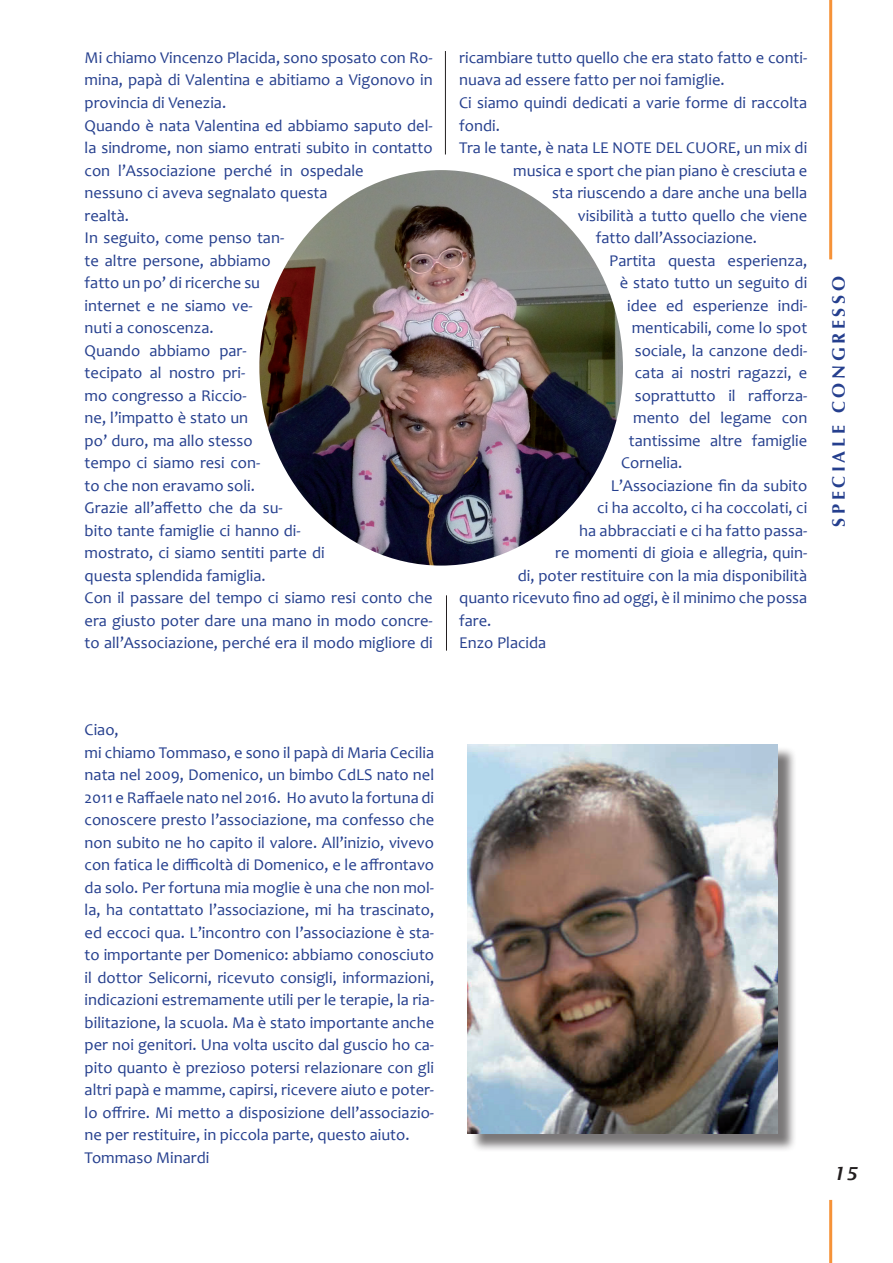
<style>
.page{position:relative;width:893px;height:1263px;background:#fff}
.page>*{position:absolute;margin:0;border:0;box-sizing:border-box;transform-origin:0 0}
.t1{font:700 18px "Optima";letter-spacing:.2em;color:#253f8e}
.t2{font:italic 600 18px "Lucida Sans";color:#231f20}
.t3{font:16.5px/22.5px "Candara";color:#253f8e}
</style>
<div class="page">
<div style="left:470px;top:746px;width:327px;height:406px;background:#231f20;opacity:.6"></div>
<img style="left:468px;top:744px;width:310px;height:390px">
<img style="left:259px;top:170px;width:364px;height:396px">
<hr style="left:829px;top:0;width:3px;height:259px;background:#f69238">
<hr style="left:829px;top:1200px;width:3px;height:63px;background:#f69238">
<hr style="left:445px;top:51px;width:1px;height:103px;background:#231f20">
<hr style="left:446px;top:595px;width:1px;height:56px;background:#231f20">
<p class="t3" style="left:85px;top:46px;width:350px">Mi chiamo Vincenzo Placida, sono sposato con Ro&shy;mina, papà di Valentina e abitiamo a Vigonovo in provincia di Venezia.<br>Quando è nata Valentina ed abbiamo saputo del&shy;la sindrome, non siamo entrati subito in contatto con l’Associazione perché in ospedale<br>nessuno ci aveva segnalato questa<br>realtà.<br>In seguito, come penso tan-<br>te altre persone, abbiamo<br>fatto un po’ di ricerche su<br>internet e ne siamo ve-<br>nuti a conoscenza.<br>Quando abbiamo par-<br>tecipato al nostro pri-<br>mo congresso a Riccio-<br>ne, l’impatto è stato un<br>po’ duro, ma allo stesso<br>tempo ci siamo resi con-<br>to che non eravamo soli.<br>Grazie all’affetto che da su-<br>bito tante famiglie ci hanno di-<br>mostrato, ci siamo sentiti parte di<br>questa splendida famiglia.<br>Con il passare del tempo ci siamo resi conto che era giusto poter dare una mano in modo concre&shy;to all’Associazione, perché era il modo migliore di</p>
<p class="t3" style="left:459px;top:46px;width:350px">ricambiare tutto quello che era stato fatto e conti-</p>
<p class="t3" style="left:459px;top:69px;width:267px">nuava ad essere fatto per noi famiglie.</p>
<p class="t3" style="left:459px;top:91px;width:350px">Ci siamo quindi dedicati a varie forme di raccolta</p>
<p class="t3" style="left:459px;top:114px;width:42px">fondi.</p>
<p class="t3" style="left:459px;top:136px;width:350px">Tra le tante, è nata LE NOTE DEL CUORE, un mix di</p>
<p class="t3" style="left:513px;top:159px;width:296px">musica e sport che pian piano è cresciuta e</p>
<p class="t3" style="left:552px;top:181px;width:257px">sta riuscendo a dare anche una bella</p>
<p class="t3" style="left:578px;top:204px;width:231px">visibilità a tutto quello che viene</p>
<p class="t3" style="left:596px;top:226px;width:163px">fatto dall’Associazione.</p>
<p class="t3" style="left:609px;top:249px;width:200px">Partita questa esperienza,</p>
<p class="t3" style="left:620px;top:271px;width:189px">è stato tutto un seguito di</p>
<p class="t3" style="left:627px;top:294px;width:181px">idee ed esperienze indi-</p>
<p class="t3" style="left:632px;top:316px;width:177px">menticabili, come lo spot</p>
<p class="t3" style="left:635px;top:339px;width:174px">sociale, la canzone dedi-</p>
<p class="t3" style="left:635px;top:361px;width:174px">cata ai nostri ragazzi, e</p>
<p class="t3" style="left:635px;top:384px;width:174px">soprattutto il rafforza-</p>
<p class="t3" style="left:633px;top:406px;width:176px">mento del legame con</p>
<p class="t3" style="left:629px;top:429px;width:180px">tantissime altre famiglie</p>
<p class="t3" style="left:621px;top:451px;width:63px">Cornelia.</p>
<p class="t3" style="left:611px;top:474px;width:198px">L’Associazione fin da subito</p>
<p class="t3" style="left:597px;top:496px;width:212px">ci ha accolto, ci ha coccolati, ci</p>
<p class="t3" style="left:579px;top:519px;width:229px">ha abbracciati e ci ha fatto passa-</p>
<p class="t3" style="left:555px;top:541px;width:254px">re momenti di gioia e allegria, quin-</p>
<p class="t3" style="left:518px;top:564px;width:291px">di, poter restituire con la mia disponibilità</p>
<p class="t3" style="left:459px;top:586px;width:350px">quanto ricevuto fino ad oggi, è il minimo che possa</p>
<p class="t3" style="left:459px;top:609px;width:34px">fare.</p>
<p class="t3" style="left:459px;top:631px;width:89px">Enzo Placida</p>
<p class="t1" style="left:828px;top:527px;width:250px;rotate:-90deg">SPECIALE CON GRESSO</p>
<p class="t3" style="left:85px;top:718px;width:351px">Ciao,<br>mi chiamo Tommaso, e sono il papà di Maria Cecilia nata nel 2009, Domenico, un bimbo CdLS nato nel 2011 e Raffaele nato nel 2016. Ho avuto la fortuna di conoscere presto l’associazione, ma confesso che non subito ne ho capito il valore. All’inizio, vivevo con fatica le difficoltà di Domenico, e le affrontavo da solo. Per fortuna mia moglie è una che non mol&shy;la, ha contattato l’associazione, mi ha trascinato, ed eccoci qua. L’incontro con l’associazione è sta&shy;to importante per Domenico: abbiamo conosciuto il dottor Selicorni, ricevuto consigli, informazioni, indicazioni estremamente utili per le terapie, la ria&shy;bilitazione, la scuola. Ma è stato importante anche per noi genitori. Una volta uscito dal guscio ho ca&shy;pito quanto è prezioso potersi relazionare con gli altri papà e mamme, capirsi, ricevere aiuto e poter&shy;lo offrire. Mi metto a disposizione dell’associazio&shy;ne per restituire, in piccola parte, questo aiuto.<br>Tommaso Minardi</p>
<p class="t2" style="left:833px;top:1163px;width:25px">15</p>
</div>
